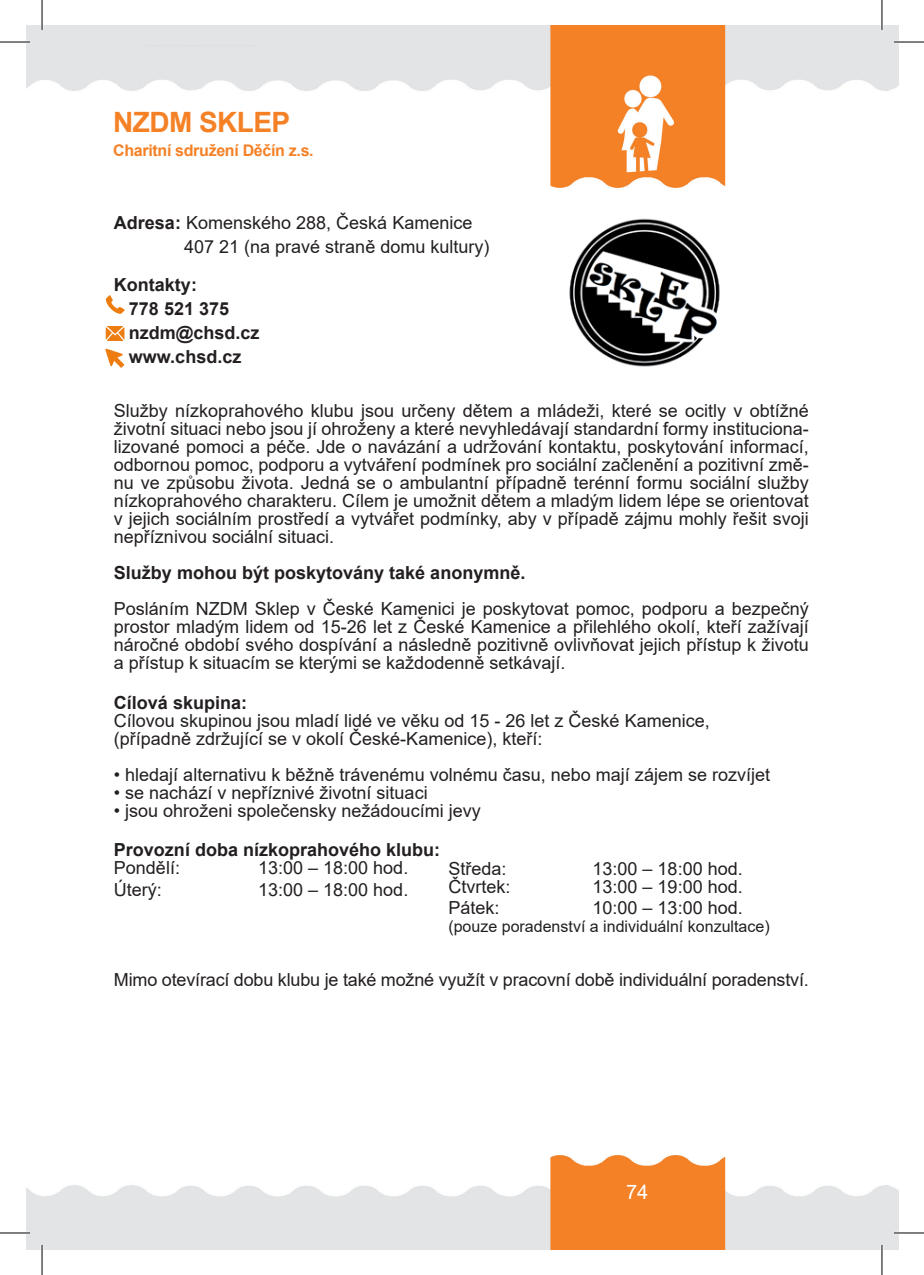
<style>
.page{position:relative;width:924px;height:1275px;background:#fff}
.page>*{position:absolute;margin:0;border:0;box-sizing:border-box;transform-origin:0 0}
.t1{font:700 28px "Arial";letter-spacing:-.02em;color:#f58126}
.t2{font:20px "Arial";color:#fff}
.t3{font:18px/18px "Arial";color:#231f20;text-align:justify}
.t4{font:700 18px "Arial";color:#231f20}
.t5{font:16px "Arial";color:#231f20}
.t6{font:700 16px "Arial";letter-spacing:-.02em;color:#f58126}
.t7{font:15.2px "Roboto";color:#575756}
.s1{font-weight:700}
</style>
<div class="page">
<img style="left:26px;top:25px;width:872px;height:1225px">
<svg style="left:106px;top:295px;width:19px;height:19px"></svg>
<svg style="left:105px;top:349px;width:19px;height:19px"></svg>
<svg style="left:106px;top:326px;width:18px;height:15px"></svg>
<img style="left:556px;top:218px;width:175px;height:153px">
<hr style="left:0;top:41px;width:30px;height:2px;background:#fff">
<hr style="left:893px;top:41px;width:30px;height:2px;background:#fff">
<hr style="left:0;top:1231px;width:30px;height:3px;background:#fff">
<hr style="left:893px;top:1231px;width:30px;height:3px;background:#fff">
<hr style="left:41px;top:0;width:2px;height:30px;background:#fff">
<hr style="left:41px;top:1245px;width:2px;height:30px;background:#fff">
<hr style="left:880px;top:0;width:2px;height:30px;background:#fff">
<hr style="left:880px;top:1245px;width:2px;height:30px;background:#fff">
<hr style="left:0;top:42px;width:30px;height:1px;background:#000">
<hr style="left:893px;top:42px;width:30px;height:1px;background:#000">
<hr style="left:0;top:1232px;width:30px;height:1px;background:#000">
<hr style="left:893px;top:1232px;width:30px;height:1px;background:#000">
<hr style="left:42px;top:0;width:1px;height:30px;background:#000">
<hr style="left:42px;top:1245px;width:1px;height:30px;background:#000">
<hr style="left:881px;top:0;width:1px;height:30px;background:#000">
<hr style="left:881px;top:1245px;width:1px;height:30px;background:#000">
<p class="t1" style="left:113px;top:103px;width:178px">NZDM SKLEP</p>
<p class="t6" style="left:113px;top:139px;width:202px">Charitní sdružení Děčín z.s.</p>
<p class="t3" style="left:114px;top:214px;width:360px"><span class="s1">Adresa:</span> Komenského 288, Česká Kamenice</p>
<p class="t3" style="left:184px;top:238px;width:307px">407 21 (na pravé straně domu kultury)</p>
<p class="t4" style="left:114px;top:272px;width:84px">Kontakty:</p>
<p class="t4" style="left:129px;top:296px;width:102px">778 521 375</p>
<p class="t4" style="left:129px;top:320px;width:132px">nzdm@chsd.cz</p>
<p class="t4" style="left:129px;top:344px;width:114px">www.chsd.cz</p>
<p class="t3" style="left:114px;top:401px;width:696px">Služby nízkoprahového klubu jsou určeny dětem a mládeži, které se ocitly v obtížné životní situaci nebo jsou jí ohroženy a které nevyhledávají standardní formy instituciona&shy;lizované pomoci a péče. Jde o navázání a udržování kontaktu, poskytování informací, odbornou pomoc, podporu a vytváření podmínek pro sociální začlenění a pozitivní změ&shy;nu ve způsobu života. Jedná se o ambulantní případně terénní formu sociální služby nízkoprahového charakteru. Cílem je umožnit dětem a mladým lidem lépe se orientovat v jejich sociálním prostředí a vytvářet podmínky, aby v případě zájmu mohly řešit svoji nepříznivou sociální situaci.</p>
<p class="t4" style="left:114px;top:560px;width:413px">Služby mohou být poskytovány také anonymně.</p>
<p class="t3" style="left:114px;top:599px;width:696px">Posláním NZDM Sklep v České Kamenici je poskytovat pomoc, podporu a bezpečný prostor mladým lidem od 15-26 let z České Kamenice a přilehlého okolí, kteří zažívají náročné období svého dospívání a následně pozitivně ovlivňovat jejich přístup k životu a přístup k situacím se kterými se každodenně setkávají.</p>
<p class="t4" style="left:114px;top:689px;width:135px">Cílová skupina:</p>
<p class="t3" style="left:114px;top:711px;width:597px">Cílovou skupinou jsou mladí lidé ve věku od 15 - 26 let z České Kamenice,</p>
<p class="t3" style="left:114px;top:729px;width:430px">(případně zdržující se v okolí České-Kamenice), kteří:</p>
<p class="t3" style="left:114px;top:765px;width:657px">• hledají alternativu k běžně trávenému volnému času, nebo mají zájem se rozvíjet</p>
<p class="t3" style="left:114px;top:783px;width:315px">• se nachází v nepříznivé životní situaci</p>
<p class="t3" style="left:114px;top:801px;width:368px">• jsou ohroženi společensky nežádoucími jevy</p>
<p class="t4" style="left:114px;top:837px;width:328px">Provozní doba nízkoprahového klubu:</p>
<p class="t3" style="left:114px;top:858px;width:68px">Pondělí:</p>
<p class="t3" style="left:258px;top:858px;width:152px">13:00 – 18:00 hod.</p>
<p class="t3" style="left:114px;top:880px;width:50px">Úterý:</p>
<p class="t3" style="left:258px;top:880px;width:152px">13:00 – 18:00 hod.</p>
<p class="t7" style="left:733px;top:414px;width:6px">-</p>
<p class="t7" style="left:731px;top:431px;width:6px">-</p>
<p class="t3" style="left:448px;top:859px;width:60px">Středa:</p>
<p class="t3" style="left:592px;top:859px;width:152px">13:00 – 18:00 hod.</p>
<p class="t3" style="left:448px;top:877px;width:64px">Čtvrtek:</p>
<p class="t3" style="left:592px;top:877px;width:152px">13:00 – 19:00 hod.</p>
<p class="t3" style="left:448px;top:898px;width:53px">Pátek:</p>
<p class="t3" style="left:592px;top:898px;width:152px">10:00 – 13:00 hod.</p>
<p class="t5" style="left:448px;top:915px;width:323px">(pouze poradenství a individuální konzultace)</p>
<p class="t3" style="left:114px;top:970px;width:696px">Mimo otevírací dobu klubu je také možné využít v pracovní době individuální poradenství.</p>
<p class="t2" style="left:625px;top:1178px;width:24px">74</p>
</div>
